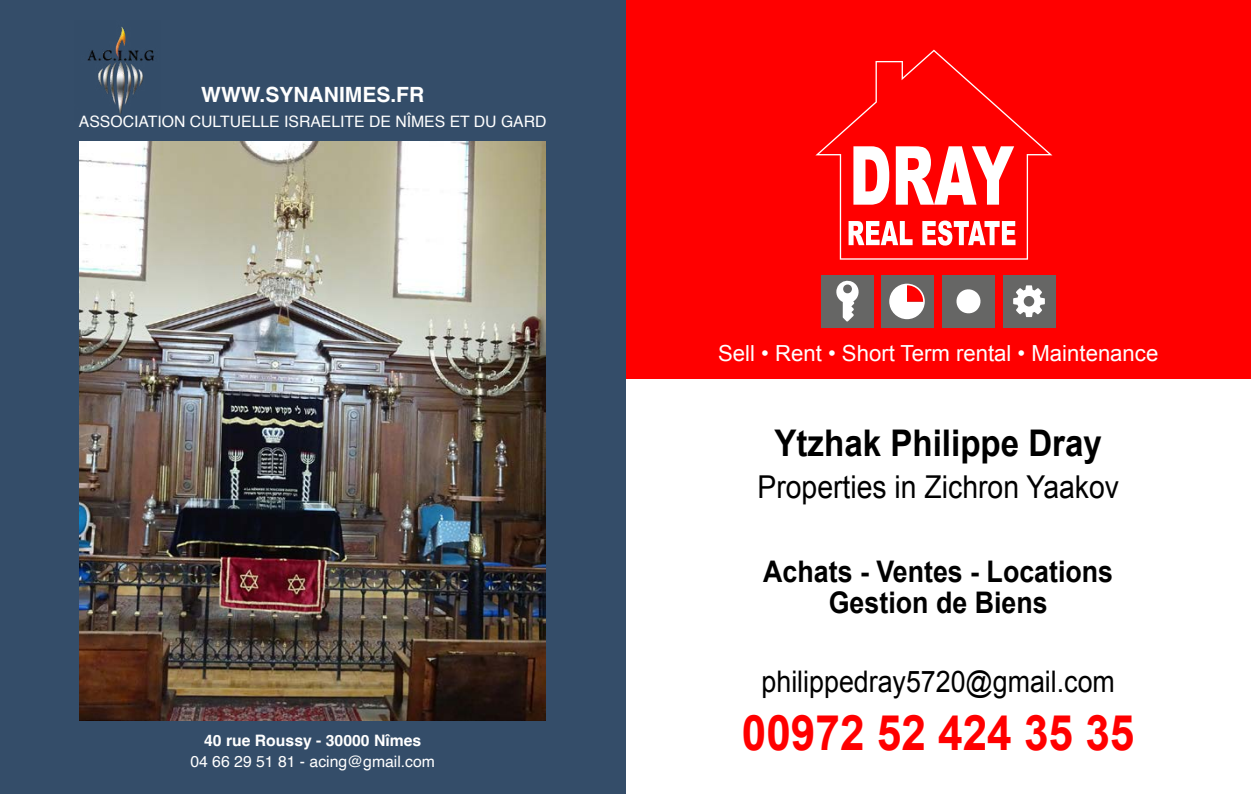
<style>
.page{position:relative;width:1251px;height:794px;background:#fff}
.page>*{position:absolute;margin:0;border:0;box-sizing:border-box;transform-origin:0 0}
.t1{font:700 49px "Arial";color:#f00;scale:.9 1}
.t2{font:700 36.75px "Arial";color:#000;scale:.9 1}
.t3{font:31.5px "Arial";color:#000;scale:.9 1}
.t4{font:700 29.75px/31px "Arial";color:#000;text-align:center;scale:.9 1}
.t5{font:29.75px "Arial";color:#000;scale:.9 1}
.t6{font:22.05px "Arial";color:#fff}
.t7{font:700 21px "Helvetica";color:#fff}
.t8{font:15.75px "Helvetica";color:#fff}
.t9{font:700 15.75px "Helvetica";color:#fff}
</style>
<div class="page">
<div style="left:618px;top:0;width:632px;height:378px;background:#f00"></div>
<div style="left:0;top:0;width:625px;height:794px;background:#344d69"></div>
<img style="left:79px;top:141px;width:466px;height:579px">
<img style="left:87px;top:27px;width:67px;height:87px">
<svg style="left:815px;top:50px;width:237px;height:106px"></svg>
<div style="left:881px;top:275px;width:53px;height:52px;background:#666665"></div>
<div style="left:820px;top:275px;width:53px;height:52px;background:#666665"></div>
<div style="left:1002px;top:275px;width:53px;height:53px;background:#666665"></div>
<div style="left:941px;top:275px;width:53px;height:53px;background:#666665"></div>
<svg style="left:836px;top:82px;width:208px;height:240px"></svg>
<h3 class="t7" style="left:201px;top:82px;width:224px">WWW.SYNANIMES.FR</h3>
<p class="t8" style="left:79px;top:109px;width:469px">ASSOCIATION CULTUELLE ISRAELITE DE NÎMES ET DU GARD</p>
<p class="t9" style="left:204px;top:731px;width:219px">40 rue Roussy - 30000 Nîmes</p>
<p class="t8" style="left:190px;top:749px;width:246px">04 66 29 51 81 - acing@gmail.com</p>
<h3 class="t6" style="left:718px;top:339px;width:441px">Sell • Rent • Short Term rental • Maintenance</h3>
<h2 class="t2" style="left:774px;top:419px;width:365px">Ytzhak Philippe Dray</h2>
<h3 class="t3" style="left:757px;top:466px;width:403px">Properties in Zichron Yaakov</h3>
<h3 class="t4" style="left:763px;top:557px;width:390px">Achats - Ventes - Locations<br>Gestion de Biens</h3>
<h3 class="t5" style="left:761px;top:661px;width:394px">philippedray5720@gmail.com</h3>
<h1 class="t1" style="left:741px;top:701px;width:437px">00972 52 424 35 35</h1>
</div>
